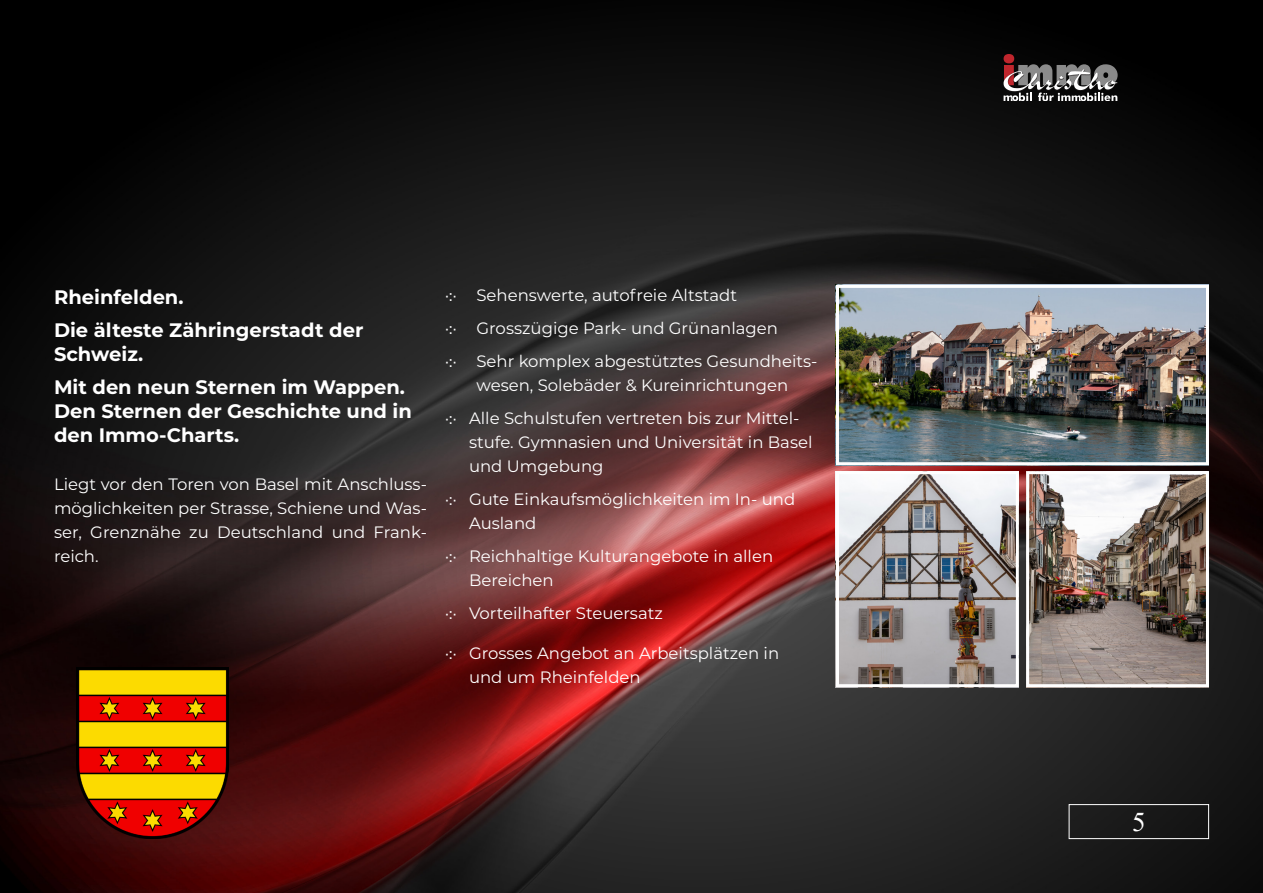
<style>
.page{position:relative;width:1263px;height:893px;background:#fff}
.page>*{position:absolute;margin:0;border:0;box-sizing:border-box;transform-origin:0 0}
.t1{font:27px "Times New Roman";color:#fff}
.t2{font:700 19.5px/24px "Montserrat";color:#fff}
.t3{font:16.5px/24px "Montserrat";color:#fff}
.s1{font-family:"DIN Next LT Pro"}
</style>
<div class="page">
<img style="left:0;top:0;width:1263px;height:893px">
<svg style="left:1003px;top:54px;width:115px;height:47px;background:#5c5656"></svg>
<div style="left:1069px;top:804px;width:140px;height:35px;border:1px solid #fff"></div>
<img style="left:840px;top:289px;width:365px;height:172px">
<div style="left:836px;top:285px;width:373px;height:180px;border:3px solid #fff"></div>
<img style="left:840px;top:475px;width:175px;height:208px">
<div style="left:836px;top:471px;width:183px;height:216px;border:3px solid #fff"></div>
<img style="left:1030px;top:475px;width:175px;height:208px">
<div style="left:1026px;top:471px;width:183px;height:216px;border:3px solid #fff"></div>
<img style="left:77px;top:668px;width:151px;height:170px">
<p class="t2" style="left:54px;top:284px;width:131px">Rheinfelden.</p>
<p class="t2" style="left:54px;top:317px;width:311px">Die älteste Zähringerstadt der<br>Schweiz.</p>
<p class="t2" style="left:54px;top:374px;width:352px">Mit den neun Sternen im Wappen.</p>
<p class="t2" style="left:54px;top:398px;width:359px">Den Sternen der Geschichte und in den Immo-Charts.</p>
<p class="t3" style="left:54px;top:471px;width:374px;text-align:justify">Liegt vor den Toren von Basel mit Anschluss&shy;möglichkeiten per Strasse, Schiene und Was&shy;ser, Grenznähe zu Deutschland und Frank&shy;reich.</p>
<p class="t3" style="left:445px;top:282px;width:294px"><span class="s1">·:·</span> Sehenswerte, autofreie Altstadt</p>
<p class="t3" style="left:445px;top:315px;width:335px"><span class="s1">·:·</span> Grosszügige Park- und Grünanlagen</p>
<p class="t3" style="left:445px;top:348px;width:374px;text-align:center"><span class="s1">·:·</span> Sehr komplex abgestütztes Gesundheits&shy;wesen, Solebäder &amp; Kureinrichtungen</p>
<p class="t3" style="left:469px;top:405px;width:345px;text-indent:-24px"><span class="s1">·:·</span> Alle Schulstufen vertreten bis zur Mittel&shy;stufe. Gymnasien und Universität in Basel und Umgebung</p>
<p class="t3" style="left:469px;top:486px;width:328px;text-indent:-24px"><span class="s1">·:·</span> Gute Einkaufsmöglichkeiten im In- und<br>Ausland</p>
<p class="t3" style="left:445px;top:543px;width:330px"><span class="s1">·:·</span> Reichhaltige Kulturangebote in allen</p>
<p class="t3" style="left:469px;top:567px;width:86px">Bereichen</p>
<p class="t3" style="left:445px;top:600px;width:219px"><span class="s1">·:·</span> Vorteilhafter Steuersatz</p>
<p class="t3" style="left:445px;top:641px;width:336px"><span class="s1">·:·</span> Grosses Angebot an Arbeitsplätzen in</p>
<p class="t3" style="left:469px;top:665px;width:173px">und um Rheinfelden</p>
<p class="t1" style="left:1132px;top:803px;width:15px">5</p>
</div>
